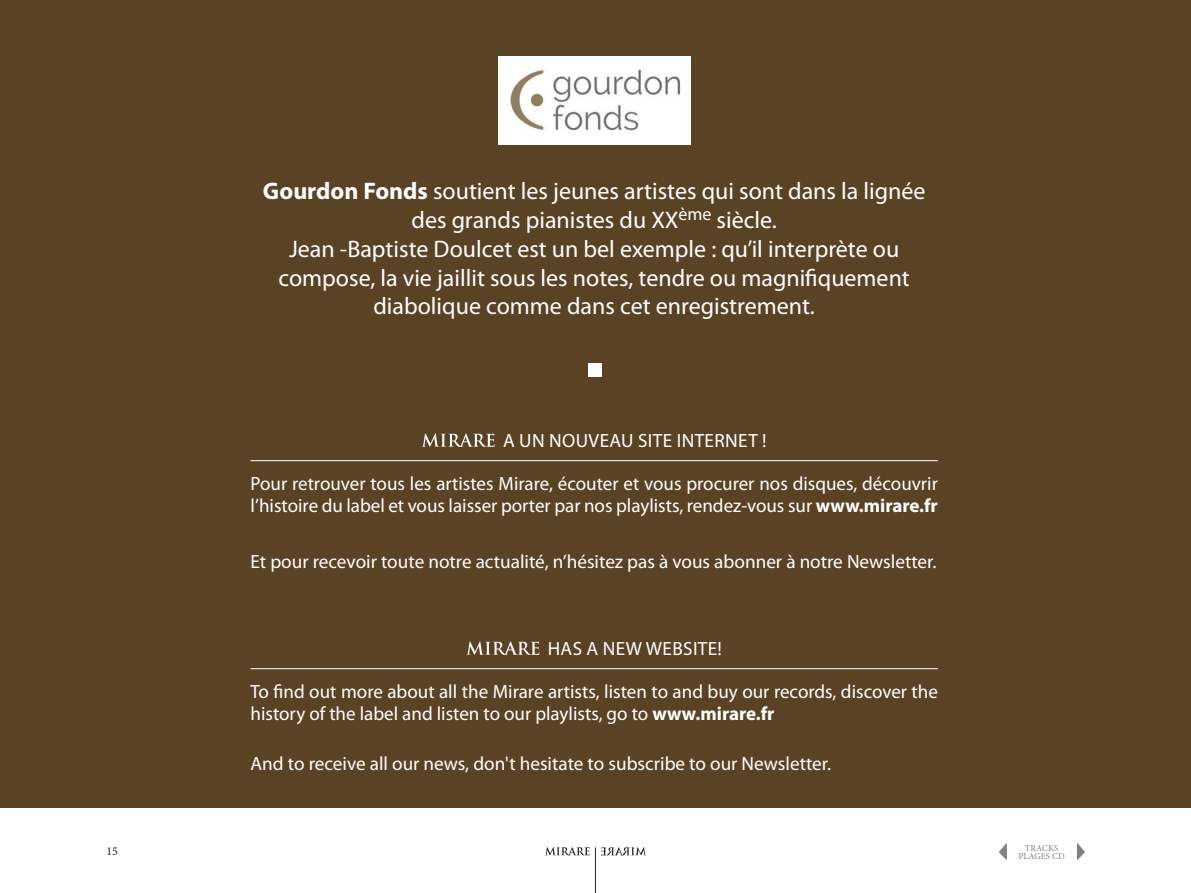
<style>
.page{position:relative;width:1191px;height:893px;background:#fff}
.page>*{position:absolute;margin:0;border:0;box-sizing:border-box;transform-origin:0 0}
.t1{font:24px/28.8px "Myriad Pro";color:#fff;text-align:center}
.t2{font:19.2px/21.6px "Myriad Pro";color:#fff}
.t3{font:19.2px "Myriad Pro";letter-spacing:.02em;color:#fff}
.t4{font:12px "Minion Pro";color:#231f20}
.t5{font:9px/7.5px "Minion Pro";color:#808285;text-align:center}
.s1{font-weight:700}
</style>
<div class="page">
<svg style="left:999px;top:843px;width:8px;height:17px"></svg>
<svg style="left:1077px;top:843px;width:8px;height:17px"></svg>
<svg style="left:545px;top:847px;width:45px;height:8px"></svg>
<svg style="left:601px;top:847px;width:45px;height:8px"></svg>
<hr style="left:595px;top:847px;width:1px;height:46px;background:#231f20">
<div style="left:0;top:0;width:1191px;height:808px;background:#5a4225"></div>
<hr style="left:250px;top:460px;width:688px;height:1px;background:#fff">
<hr style="left:250px;top:668px;width:688px;height:1px;background:#fff">
<svg style="left:422px;top:433px;width:73px;height:14px"></svg>
<svg style="left:466px;top:641px;width:73px;height:14px"></svg>
<img style="left:499px;top:56px;width:192px;height:89px">
<div style="left:588px;top:364px;width:13px;height:13px;background:#fff"></div>
<p class="t1" style="left:263px;top:177px;width:664px"><span class="s1">Gourdon Fonds</span> soutient les jeunes artistes qui sont dans la lignée des grands pianistes du XX<sup>ème</sup> siècle.<br>Jean -Baptiste Doulcet est un bel exemple : qu’il interprète ou compose, la vie jaillit sous les notes, tendre ou magnifiquement diabolique comme dans cet enregistrement.</p>
<p class="t3" style="left:503px;top:430px;width:265px">A UN NOUVEAU SITE INTERNET !</p>
<p class="t2" style="left:250px;top:473px;width:689px">Pour retrouver tous les artistes Mirare, écouter et vous procurer nos disques, découvrir l’histoire du label et vous laisser porter par nos playlists, rendez-vous sur <span class="s1">www.mirare.fr</span></p>
<p class="t2" style="left:250px;top:551px;width:687px">Et pour recevoir toute notre actualité, n’hésitez pas à vous abonner à notre Newsletter.</p>
<p class="t3" style="left:547px;top:638px;width:176px">HAS A NEW WEBSITE!</p>
<p class="t2" style="left:250px;top:681px;width:689px">To find out more about all the Mirare artists, listen to and buy our records, discover the history of the label and listen to our playlists, go to <span class="s1">www.mirare.fr</span></p>
<p class="t2" style="left:250px;top:753px;width:582px">And to receive all our news, don't hesitate to subscribe to our Newsletter.</p>
<p class="t4" style="left:106px;top:843px;width:13px">15</p>
<p class="t5" style="left:1018px;top:844px;width:48px">TRACKS<br>PLAGES CD</p>
</div>
